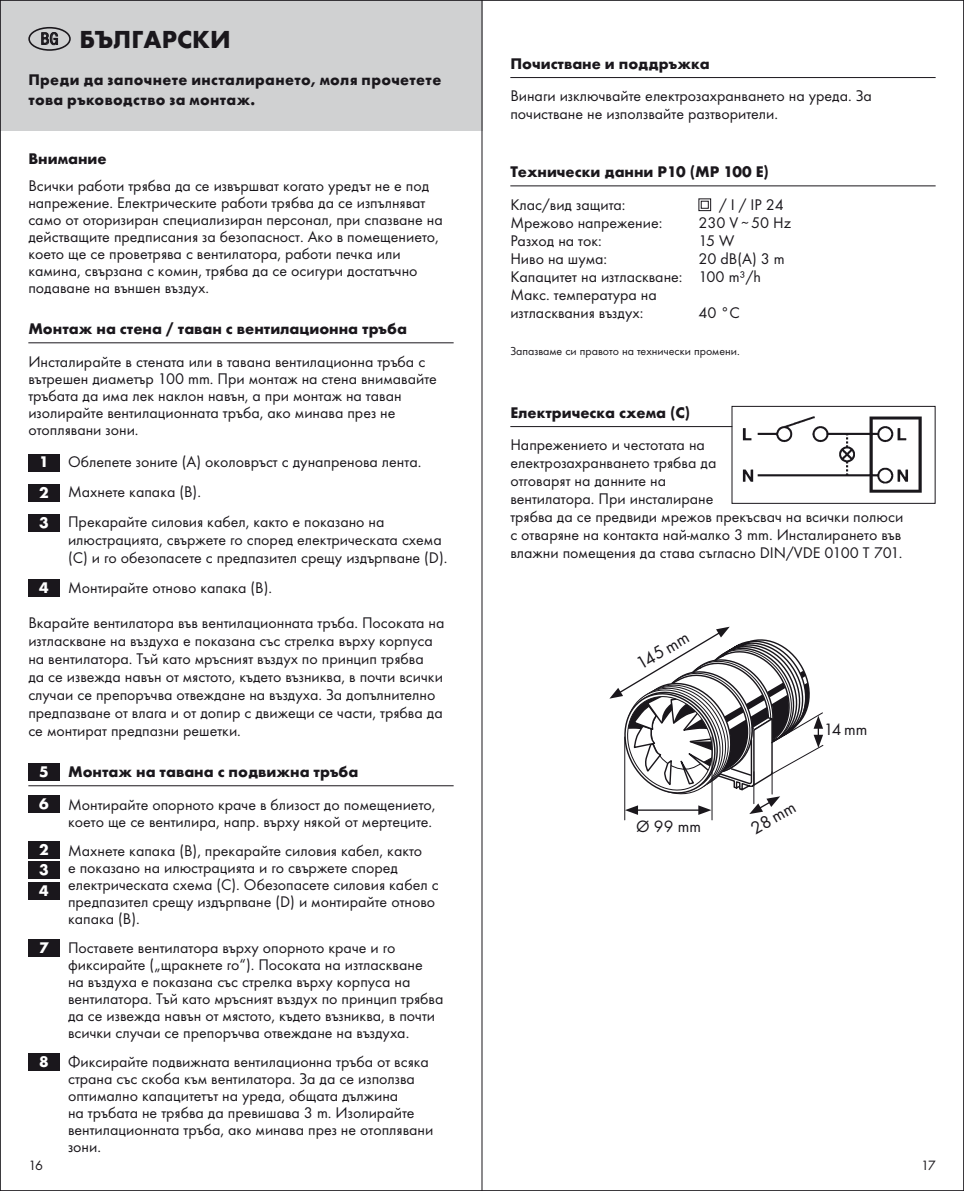
<style>
.page{position:relative;width:964px;height:1191px;background:#fff}
.page>*{position:absolute;margin:0;border:0;box-sizing:border-box;transform-origin:0 0}
.t1{font:700 25.6px "Futura TOT";color:#1a171c}
.t2{font:18.4px "Futura TOT Boo";color:#1a171c}
.t3{font:17px "Futura TOT Boo";letter-spacing:.01em;color:#1a171c}
.t4{font:16px/17px "Futura TOT Boo";color:#1a171c}
.t5{font:700 16px "Futura TOT";color:#1a171c}
.t6{font:700 16px/20px "Futura TOT";letter-spacing:.02em;color:#1a171c}
.t7{font:700 16px "Futura TOT";color:#fff}
.t8{font:14px "Futura TOT Boo";color:#1a171c}
.t9{font:12px "Futura TOT Boo";color:#1a171c}
.s1{font-family:"Helvetica Neue";font-weight:400;font-stretch:condensed;font-size:16.4px}
.s2{font-family:"Futura TOT";font-weight:700;color:#fff}
</style>
<div class="page">
<hr style="left:510px;top:426px;width:222px;height:1px;background:#1a171c">
<img style="left:742px;top:416px;width:180px;height:77px">
<div style="left:731px;top:406px;width:204px;height:98px;border:1px solid #1a171c"></div>
<div style="left:698px;top:198px;width:13px;height:13px;border:1px solid #1a171c"></div>
<div style="left:701px;top:201px;width:8px;height:8px;border:1px solid #1a171c"></div>
<hr style="left:510px;top:185px;width:425px;height:1px;background:#1a171c">
<div style="left:28px;top:882px;width:32px;height:17px;background:#1a171c"></div>
<div style="left:28px;top:861px;width:32px;height:18px;background:#1a171c"></div>
<div style="left:28px;top:841px;width:32px;height:17px;background:#1a171c"></div>
<div style="left:28px;top:795px;width:32px;height:17px;background:#1a171c"></div>
<div style="left:28px;top:763px;width:32px;height:18px;background:#1a171c"></div>
<div style="left:28px;top:939px;width:32px;height:17px;background:#1a171c"></div>
<div style="left:28px;top:1053px;width:32px;height:17px;background:#1a171c"></div>
<hr style="left:28px;top:785px;width:426px;height:1px;background:#1a171c">
<hr style="left:510px;top:77px;width:425px;height:1px;background:#1a171c">
<hr style="left:28px;top:342px;width:426px;height:1px;background:#1a171c">
<div style="left:28px;top:579px;width:32px;height:17px;background:#1a171c"></div>
<div style="left:28px;top:514px;width:32px;height:17px;background:#1a171c"></div>
<div style="left:28px;top:484px;width:32px;height:17px;background:#1a171c"></div>
<div style="left:28px;top:454px;width:32px;height:17px;background:#1a171c"></div>
<hr style="left:712px;top:737px;width:1px;height:83px;background:#1a171c">
<hr style="left:624px;top:737px;width:1px;height:83px;background:#1a171c">
<svg style="left:609px;top:626px;width:215px;height:189px"></svg>
<div style="left:0;top:0;width:482px;height:130px;background:#d0d1d2"></div>
<div style="left:28px;top:27px;width:43px;height:24px;border:2px solid #1a171c;border-radius:50%"></div>
<svg style="left:41px;top:32px;width:17px;height:13px"></svg>
<hr style="left:482px;top:0;width:1px;height:1191px;background:#1a171c">
<h1 class="t1" style="left:41px;top:23px;width:191px"><span class="s1">BG</span> БЪЛГАРСКИ</h1>
<p class="t6" style="left:28px;top:70px;width:414px">Преди да започнете инсталирането, моля прочетете това ръководство за монтаж.</p>
<p class="t5" style="left:28px;top:149px;width:80px">Внимание</p>
<p class="t4" style="left:28px;top:177px;width:416px">Всички работи трябва да се извършват когато уредът не е под напрежение. Електрическите работи трябва да се изпълняват само от оторизиран специализиран персонал, при спазване на действащите предписания за безопасност. Ако в помещението, което ще се проветрява с вентилатора, работи печка или камина, свързана с комин, трябва да се осигури достатъчно подаване на външен въздух.</p>
<p class="t5" style="left:28px;top:319px;width:380px">Монтаж на стена / таван с вентилационна тръба</p>
<p class="t4" style="left:28px;top:352px;width:410px">Инсталирайте в стената или в тавана вентилационна тръба с вътрешен диаметър 100 mm. При монтаж на стена внимавайте тръбата да има лек наклон навън, а при монтаж на таван изолирайте вентилационната тръба, ако минава през не отоплявани зони.</p>
<p class="t4" style="left:68px;top:447px;width:355px;line-height:30px;text-indent:-29px"><span class="s2">1</span> Облепете зоните (А) околовръст с дунапренова лента.<br>Махнете капака (В).<br>Прекарайте силовия кабел, както е показано на</p>
<p class="t4" style="left:68px;top:531px;width:381px;line-height:18px">илюстрацията, свържете го според електрическата схема (C) и го обезопасете с предпазител срещу издърпване (D).</p>
<p class="t4" style="left:68px;top:579px;width:205px">Монтирайте отново капака (B).</p>
<p class="t7" style="left:39px;top:482px;width:11px">2</p>
<p class="t7" style="left:39px;top:512px;width:11px">3</p>
<p class="t7" style="left:39px;top:577px;width:11px">4</p>
<p class="t4" style="left:28px;top:613px;width:418px;line-height:18px">Вкарайте вентилатора във вентилационната тръба. Посоката на изтласкване на въздуха е показана със стрелка върху корпуса на вентилатора. Тъй като мръсният въздух по принцип трябва<br>да се извежда навън от мястото, където възниква, в почти всички случаи се препоръчва отвеждане на въздуха. За допълнително предпазване от влага и от допир с движещи се части, трябва да се монтират предпазни решетки.</p>
<p class="t7" style="left:39px;top:762px;width:11px">5</p>
<p class="t7" style="left:39px;top:793px;width:11px">6</p>
<p class="t7" style="left:39px;top:839px;width:11px">2</p>
<p class="t7" style="left:39px;top:859px;width:11px">3</p>
<p class="t7" style="left:39px;top:880px;width:11px">4</p>
<p class="t7" style="left:39px;top:937px;width:11px">7</p>
<p class="t7" style="left:39px;top:1051px;width:11px">8</p>
<p class="t5" style="left:68px;top:761px;width:292px">Монтаж на тавана с подвижна тръба</p>
<p class="t4" style="left:68px;top:795px;width:369px">Монтирайте опорното краче в близост до помещението, което ще се вентилира, напр. върху някой от мертеците.</p>
<p class="t4" style="left:68px;top:841px;width:372px">Махнете капака (B), прекарайте силовия кабел, както<br>е показано на илюстрацията и го свържете според електрическата схема (C). Обезопасете силовия кабел с предпазител срещу издърпване (D) и монтирайте отново капака (B).</p>
<p class="t4" style="left:68px;top:938px;width:377px">Поставете вентилатора върху опорното краче и го фиксирайте („щракнете го“). Посоката на изтласкване<br>на въздуха е показана със стрелка върху корпуса на вентилатора. Тъй като мръсният въздух по принцип трябва да се извежда навън от мястото, където възниква, в почти всички случаи се препоръчва отвеждане на въздуха.</p>
<p class="t4" style="left:68px;top:1052px;width:367px">Фиксирайте подвижната вентилационна тръба от всяка страна със скоба към вентилатора. За да се използва оптимално капацитетът на уреда, общата дължина<br>на тръбата не трябва да превишава 3 m. Изолирайте вентилационната тръба, ако минава през не отоплявани зони.</p>
<p class="t5" style="left:510px;top:54px;width:201px">Почистване и поддръжка</p>
<p class="t4" style="left:510px;top:87px;width:363px;line-height:18px">Винаги изключвайте електрозахранването на уреда. За почистване не използвайте разтворители.</p>
<p class="t5" style="left:510px;top:162px;width:260px">Технически данни P10 (MP 100 E)</p>
<p class="t4" style="left:510px;top:196px;width:117px">Клас/вид защита:</p>
<p class="t4" style="left:719px;top:196px;width:66px">/ I / IP 24</p>
<p class="t4" style="left:510px;top:214px;width:154px">Мрежово напрежение:</p>
<p class="t4" style="left:698px;top:214px;width:94px">230 V <sub>~</sub> 50 Hz</p>
<p class="t4" style="left:510px;top:232px;width:93px">Разход на ток:</p>
<p class="t4" style="left:698px;top:232px;width:38px">15 W</p>
<p class="t4" style="left:510px;top:250px;width:98px">Ниво на шума:</p>
<p class="t4" style="left:510px;top:250px;width:276px;line-height:18px;text-indent:188px">20 dB(A) 3 m<br>Капацитет на изтласкване: 100 m³/h<br>Макс. температура на<br>изтласквания въздух:</p>
<p class="t4" style="left:698px;top:304px;width:43px">40 °C</p>
<p class="t9" style="left:510px;top:344px;width:231px">Запазваме си правото на технически промени.</p>
<p class="t5" style="left:510px;top:402px;width:182px">Електрическа схема (C)</p>
<p class="t4" style="left:510px;top:435px;width:394px;line-height:18px">Напрежението и честотата на<br>електрозахранването трябва да<br>отговарят на данните на<br>вентилатора. При инсталиране<br>трябва да се предвиди мрежов прекъсвач на всички полюси с отваряне на контакта най-малко 3 mm. Инсталирането във влажни помещения да става съгласно DIN/VDE 0100 T 701.</p>
<p class="t2" style="left:632px;top:655px;width:59px;rotate:-30deg">145 mm</p>
<p class="t3" style="left:636px;top:815px;width:67px">Ø 99 mm</p>
<p class="t2" style="left:746px;top:820px;width:50px;rotate:-30deg">28 mm</p>
<p class="t3" style="left:824px;top:719px;width:45px">14 mm</p>
<p class="t8" style="left:28px;top:1157px;width:16px">16</p>
<p class="t8" style="left:921px;top:1157px;width:16px">17</p>
</div>
